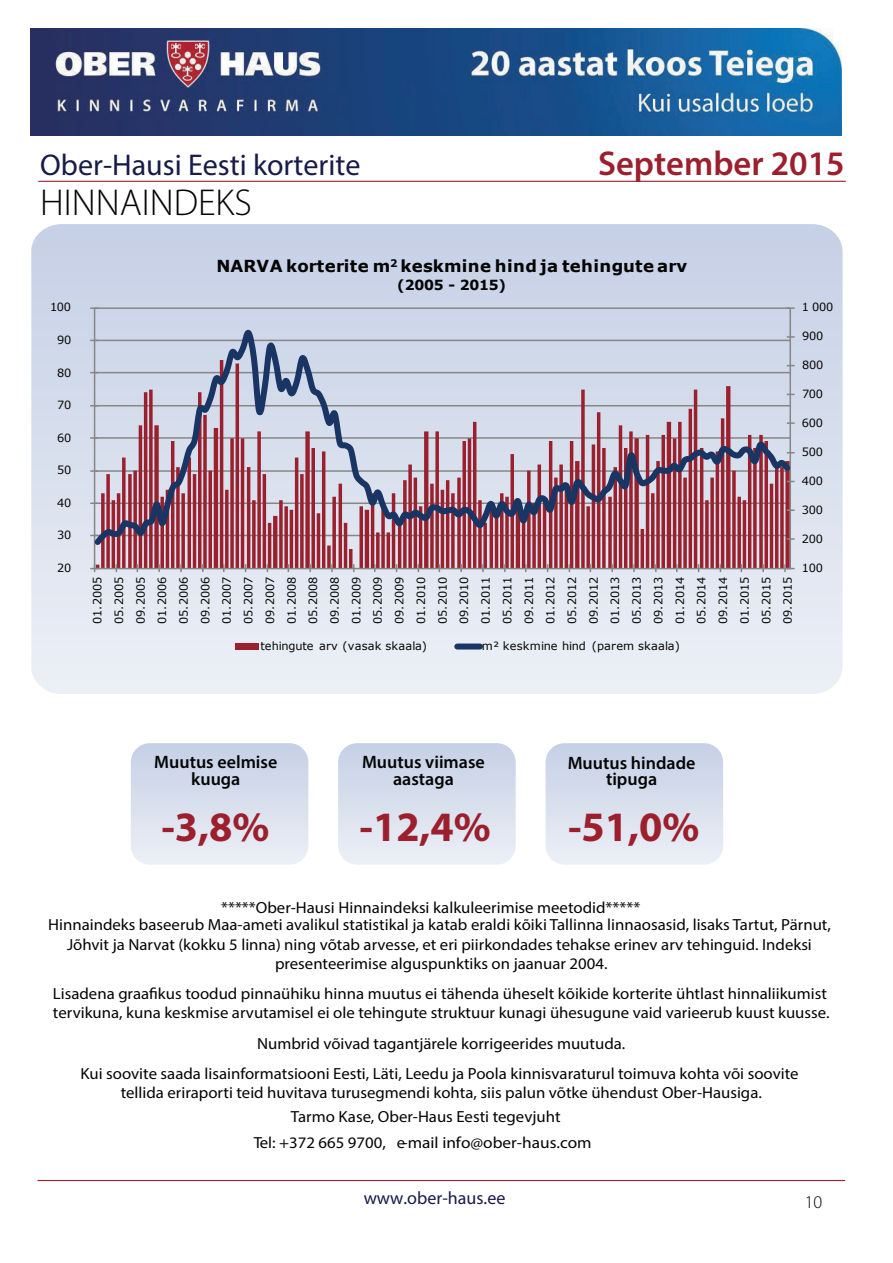
<style>
.page{position:relative;width:893px;height:1263px;background:#fff}
.page>*{position:absolute;margin:0;border:0;box-sizing:border-box;transform-origin:0 0}
.t1{font:700 42px "Myriad Pro";color:#9b1f2d}
.t2{font:300 37.5px "Myriad Pro";color:#040503}
.t3{font:600 34.5px "Myriad Pro";color:#9b1f2d}
.t4{font:30px "Myriad Pro";color:#171b48}
.t5{font:600 18px/16.5px "Myriad Pro";color:#040503;text-align:center}
.t6{font:18px "Myriad Pro";color:#171b48}
.t7{font:300 18px "Myriad Pro";color:#040503}
.t8{font:700 16.5px "Verdana";letter-spacing:.02em;color:#050504}
.t9{font:16.05px/30.2px "Myriad Pro";color:#040503;scale:1.04 1}
.t10{font:700 13.95px "Verdana";letter-spacing:-.025em;color:#050504}
.t11{font:11.4px/21.6px "Verdana";letter-spacing:-.02em;color:#050504;text-align:justify}
.t12{font:11.25px "Verdana";letter-spacing:.015em;color:#050504}
.t13{font:11.25px "Verdana";letter-spacing:-.02em;color:#050504}
</style>
<div class="page">
<hr style="left:38px;top:1180px;width:806px;height:1px;background:#9b1f2d">
<img style="left:31px;top:224px;width:811px;height:470px">
<hr style="left:39px;top:181px;width:806px;height:1px;background:#9b1f2d">
<img style="left:545px;top:743px;width:178px;height:122px">
<img style="left:30px;top:29px;width:811px;height:106px">
<hr style="left:95px;top:307px;width:695px;height:2px;background:#878686">
<svg style="left:96px;top:550px;width:693px;height:18px;background:#b26470"></svg>
<hr style="left:789px;top:308px;width:2px;height:261px;background:#878686">
<hr style="left:94px;top:308px;width:1px;height:261px;background:#878686">
<svg style="left:90px;top:307px;width:8px;height:2px"></svg>
<hr style="left:95px;top:568px;width:695px;height:1px;background:#878686">
<svg style="left:784px;top:564px;width:10px;height:8px"></svg>
<svg style="left:762px;top:564px;width:2px;height:8px"></svg>
<svg style="left:740px;top:564px;width:2px;height:8px"></svg>
<svg style="left:719px;top:564px;width:2px;height:8px"></svg>
<svg style="left:697px;top:564px;width:2px;height:8px"></svg>
<svg style="left:611px;top:564px;width:2px;height:8px"></svg>
<svg style="left:589px;top:564px;width:2px;height:8px"></svg>
<svg style="left:568px;top:564px;width:2px;height:8px"></svg>
<svg style="left:460px;top:564px;width:2px;height:8px"></svg>
<svg style="left:438px;top:564px;width:2px;height:8px"></svg>
<svg style="left:417px;top:564px;width:2px;height:8px"></svg>
<svg style="left:331px;top:564px;width:2px;height:8px"></svg>
<svg style="left:309px;top:564px;width:2px;height:8px"></svg>
<svg style="left:287px;top:564px;width:2px;height:8px"></svg>
<svg style="left:180px;top:564px;width:2px;height:8px"></svg>
<svg style="left:158px;top:564px;width:2px;height:8px"></svg>
<svg style="left:90px;top:564px;width:8px;height:8px"></svg>
<svg style="left:94px;top:331px;width:697px;height:219px;background:#baa4b4"></svg>
<div style="left:235px;top:643px;width:24px;height:7px;background:#9b202e"></div>
<div style="left:457px;top:644px;width:23px;height:6px;background:#193564"></div>
<h3 class="t4" style="left:40px;top:147px;width:322px">Ober-Hausi Eesti korterite</h3>
<h2 class="t2" style="left:40px;top:182px;width:213px">HINNAINDEKS</h2>
<h3 class="t3" style="left:598px;top:142px;width:248px">September 2015</h3>
<p class="t13" style="left:50px;top:300px;width:23px">100</p>
<p class="t13" style="left:57px;top:332px;width:16px">90</p>
<p class="t13" style="left:57px;top:365px;width:16px">80</p>
<p class="t13" style="left:57px;top:397px;width:16px">70</p>
<p class="t13" style="left:57px;top:430px;width:16px">60</p>
<p class="t13" style="left:57px;top:462px;width:16px">50</p>
<p class="t13" style="left:57px;top:495px;width:16px">40</p>
<p class="t13" style="left:57px;top:528px;width:16px">30</p>
<p class="t13" style="left:57px;top:560px;width:16px">20</p>
<p class="t8" style="left:216px;top:254px;width:472px">NARVA korterite m<sup>2</sup> keskmine hind ja tehingute arv</p>
<p class="t10" style="left:397px;top:275px;width:110px">(2005 - 2015)</p>
<p class="t11" style="left:86px;top:624px;width:48px;rotate:-90deg">01.2005<br>05.2005<br>09.2005<br>01.2006<br>05.2006<br>09.2006<br>01.2007<br>05.2007<br>09.2007<br>01.2008<br>05.2008<br>09.2008<br>01.2009<br>05.2009<br>09.2009<br>01.2010<br>05.2010<br>09.2010<br>01.2011<br>05.2011<br>09.2011<br>01.2012<br>05.2012<br>09.2012<br>01.2013<br>05.2013<br>09.2013<br>01.2014<br>05.2014<br>09.2014<br>01.2015<br>05.2015<br>09.2015</p>
<p class="t12" style="left:260px;top:638px;width:168px">tehingute arv (vasak skaala)</p>
<p class="t12" style="left:482px;top:638px;width:199px">m² keskmine hind (parem skaala)</p>
<p class="t13" style="left:801px;top:300px;width:33px">1 000</p>
<p class="t13" style="left:802px;top:329px;width:23px">900</p>
<p class="t13" style="left:802px;top:357px;width:23px">800</p>
<p class="t13" style="left:802px;top:386px;width:23px">700</p>
<p class="t13" style="left:802px;top:415px;width:23px">600</p>
<p class="t13" style="left:802px;top:444px;width:23px">500</p>
<p class="t13" style="left:801px;top:473px;width:23px">400</p>
<p class="t13" style="left:801px;top:502px;width:23px">300</p>
<p class="t13" style="left:801px;top:531px;width:23px">200</p>
<p class="t13" style="left:801px;top:560px;width:23px">100</p>
<p class="t5" style="left:154px;top:753px;width:125px">Muutus eelmise kuuga</p>
<p class="t5" style="left:362px;top:753px;width:124px">Muutus viimase aastaga</p>
<p class="t5" style="left:567px;top:754px;width:129px">Muutus hindade tipuga</p>
<h1 class="t1" style="left:161px;top:799px;width:110px">-3,8%</h1>
<h1 class="t1" style="left:359px;top:799px;width:133px">-12,4%</h1>
<h1 class="t1" style="left:568px;top:799px;width:133px">-51,0%</h1>
<p class="t9" style="left:48px;top:898px;width:754px;line-height:17.7px;text-indent:173px">*****Ober-Hausi Hinnaindeksi kalkuleerimise meetodid*****<br>Hinnaindeks baseerub Maa-ameti avalikul statistikal ja katab eraldi kõiki Tallinna linnaosasid, lisaks Tartut, Pärnut,</p>
<p class="t9" style="left:67px;top:934px;width:717px;line-height:19.4px;text-align:center">Jõhvit ja Narvat (kokku 5 linna) ning võtab arvesse, et eri piirkondades tehakse erinev arv tehinguid. Indeksi presenteerimise alguspunktiks on jaanuar 2004.</p>
<p class="t9" style="left:53px;top:998px;width:748px;text-align:center">tervikuna, kuna keskmise arvutamisel ei ole tehingute struktuur kunagi ühesugune vaid varieerub kuust kuusse.<br>Numbrid võivad tagantjärele korrigeerides muutuda.<br>Kui soovite saada lisainformatsiooni Eesti, Läti, Leedu ja Poola kinnisvaraturul toimuva kohta või soovite</p>
<p class="t9" style="left:291px;top:1080px;width:454px;line-height:23.9px;text-indent:-170px">tellida eriraporti teid huvitava turusegmendi kohta, siis palun võtke ühendust Ober-Hausiga.<br>Tarmo Kase, Ober-Haus Eesti tegevjuht</p>
<p class="t9" style="left:254px;top:1128px;width:326px">Tel: +372 665 9700, e-mail info@ober-haus.com</p>
<p class="t9" style="left:53px;top:978px;width:745px">Lisadena graafikus toodud pinnaühiku hinna muutus ei tähenda üheselt kõikide korterite ühtlast hinnaliikumist</p>
<p class="t6" style="left:363px;top:1187px;width:143px">www.ober-haus.ee</p>
<p class="t7" style="left:804px;top:1192px;width:19px">10</p>
</div>
